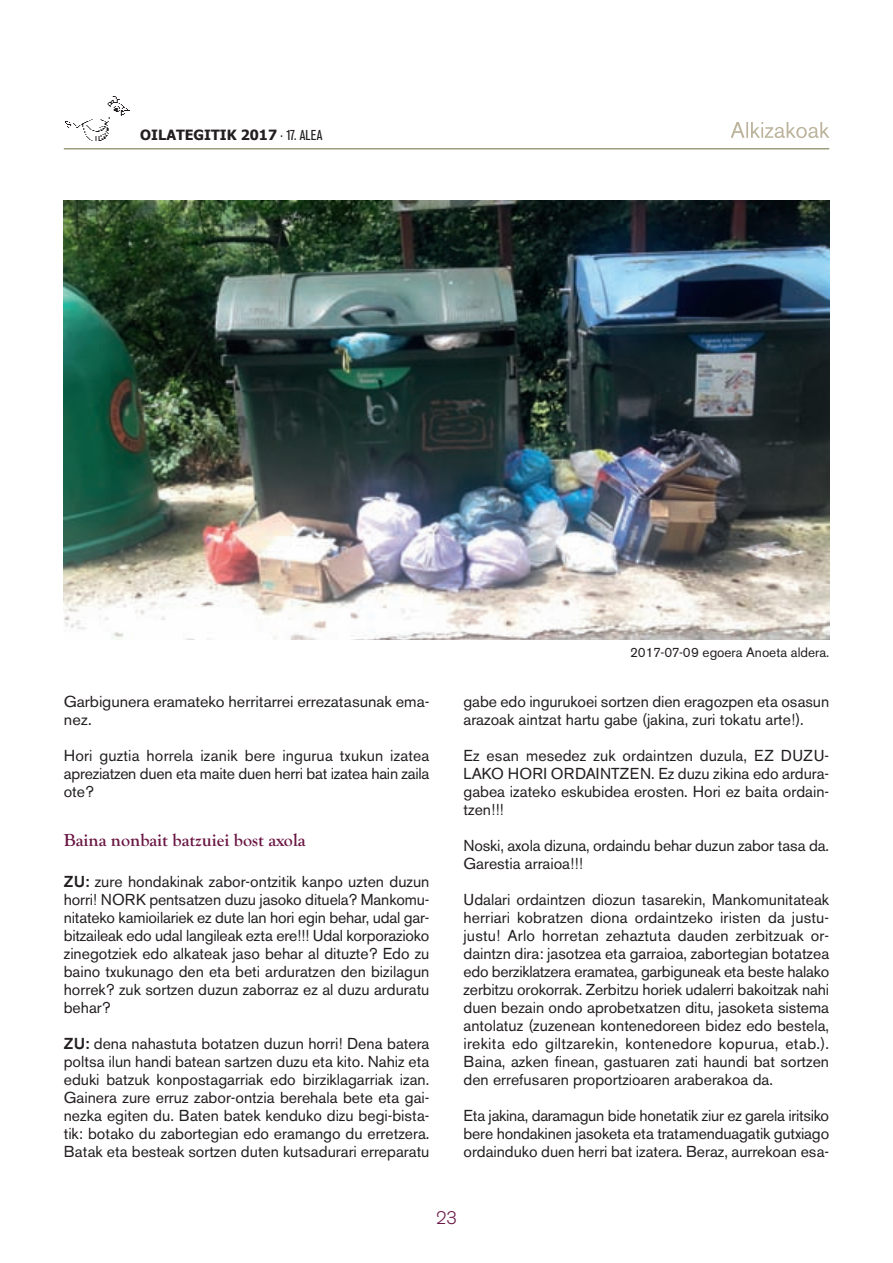
<style>
.page{position:relative;width:893px;height:1263px;background:#fff}
.page>*{position:absolute;margin:0;border:0;box-sizing:border-box;transform-origin:0 0}
.t1{font:700 18px "Goudy Old Style T";color:#691643}
.t2{font:300 18px "Akzidenz Grotesk BE";color:#691643}
.t3{font:15.75px/18px "Akzidenz Grotesk BE";color:#231f20;text-align:justify}
.t4{font:700 14.25px "Tahoma";color:#231f20}
.t5{font:13.5px "Akzidenz Grotesk BE";color:#231f20}
.s1{font-family:"Akzidenz Grotesk BE";font-weight:400;font-stretch:condensed}
.s2{font-weight:500}
</style>
<div class="page">
<hr style="left:64px;top:148px;width:765px;height:1px;background:#6b6b3e">
<img style="left:66px;top:97px;width:64px;height:44px">
<svg style="left:731px;top:122px;width:98px;height:16px"></svg>
<img style="left:64px;top:201px;width:765px;height:439px">
<p class="t4" style="left:140px;top:127px;width:184px">OILATEGITIK 2017 <span class="s1">· 17. ALEA</span></p>
<p class="t3" style="left:64px;top:694px;width:367px">Garbigunera eramateko herritarrei errezatasunak ema&shy;nez.</p>
<p class="t3" style="left:64px;top:748px;width:367px">Hori guztia horrela izanik bere ingurua txukun izatea apreziatzen duen eta maite duen herri bat izatea hain zaila ote?</p>
<p class="t1" style="left:64px;top:834px;width:243px">Baina nonbait batzuiei bost axola</p>
<p class="t3" style="left:64px;top:874px;width:367px"><span class="s2">ZU:</span> zure hondakinak zabor-ontzitik kanpo uzten duzun horri! NORK pentsatzen duzu jasoko dituela? Mankomu&shy;nitateko kamioilariek ez dute lan hori egin behar, udal gar&shy;bitzaileak edo udal langileak ezta ere!!! Udal korporazioko zinegotziek edo alkateak jaso behar al dituzte? Edo zu baino txukunago den eta beti arduratzen den bizilagun horrek? zuk sortzen duzun zaborraz ez al duzu arduratu behar?</p>
<p class="t3" style="left:64px;top:1036px;width:367px"><span class="s2">ZU:</span> dena nahastuta botatzen duzun horri! Dena batera poltsa ilun handi batean sartzen duzu eta kito. Nahiz eta eduki batzuk konpostagarriak edo birziklagarriak izan.<br>Gainera zure erruz zabor-ontzia berehala bete eta gai&shy;nezka egiten du. Baten batek kenduko dizu begi-bista&shy;tik: botako du zabortegian edo eramango du erretzera.<br>Batak eta besteak sortzen duten kutsadurari erreparatu</p>
<p class="t5" style="left:630px;top:648px;width:201px">2017-07-09 egoera Anoeta aldera.</p>
<p class="t3" style="left:463px;top:694px;width:367px">gabe edo ingurukoei sortzen dien eragozpen eta osasun arazoak aintzat hartu gabe (jakina, zuri tokatu arte!).</p>
<p class="t3" style="left:463px;top:748px;width:367px">Ez esan mesedez zuk ordaintzen duzula, EZ DUZU-LAKO HORI ORDAINTZEN. Ez duzu zikina edo ardura&shy;gabea izateko eskubidea erosten. Hori ez baita ordain&shy;tzen!!!</p>
<p class="t3" style="left:463px;top:838px;width:367px">Noski, axola dizuna, ordaindu behar duzun zabor tasa da.<br>Garestia arraioa!!!</p>
<p class="t3" style="left:463px;top:892px;width:367px">Udalari ordaintzen diozun tasarekin, Mankomunitateak herriari kobratzen diona ordaintzeko iristen da justu&shy;justu! Arlo horretan zehaztuta dauden zerbitzuak or&shy;daintzn dira: jasotzea eta garraioa, zabortegian botatzea edo berziklatzera eramatea, garbiguneak eta beste halako zerbitzu orokorrak. Zerbitzu horiek udalerri bakoitzak nahi duen bezain ondo aprobetxatzen ditu, jasoketa sistema antolatuz (zuzenean kontenedoreen bidez edo bestela, irekita edo giltzarekin, kontenedore kopurua, etab.).<br>Baina, azken finean, gastuaren zati haundi bat sortzen den errefusaren proportzioaren araberakoa da.</p>
<p class="t3" style="left:463px;top:1108px;width:367px">Eta jakina, daramagun bide honetatik ziur ez garela iritsiko bere hondakinen jasoketa eta tratamenduagatik gutxiago ordainduko duen herri bat izatera. Beraz, aurrekoan esa-</p>
<p class="t2" style="left:436px;top:1211px;width:22px">23</p>
</div>
